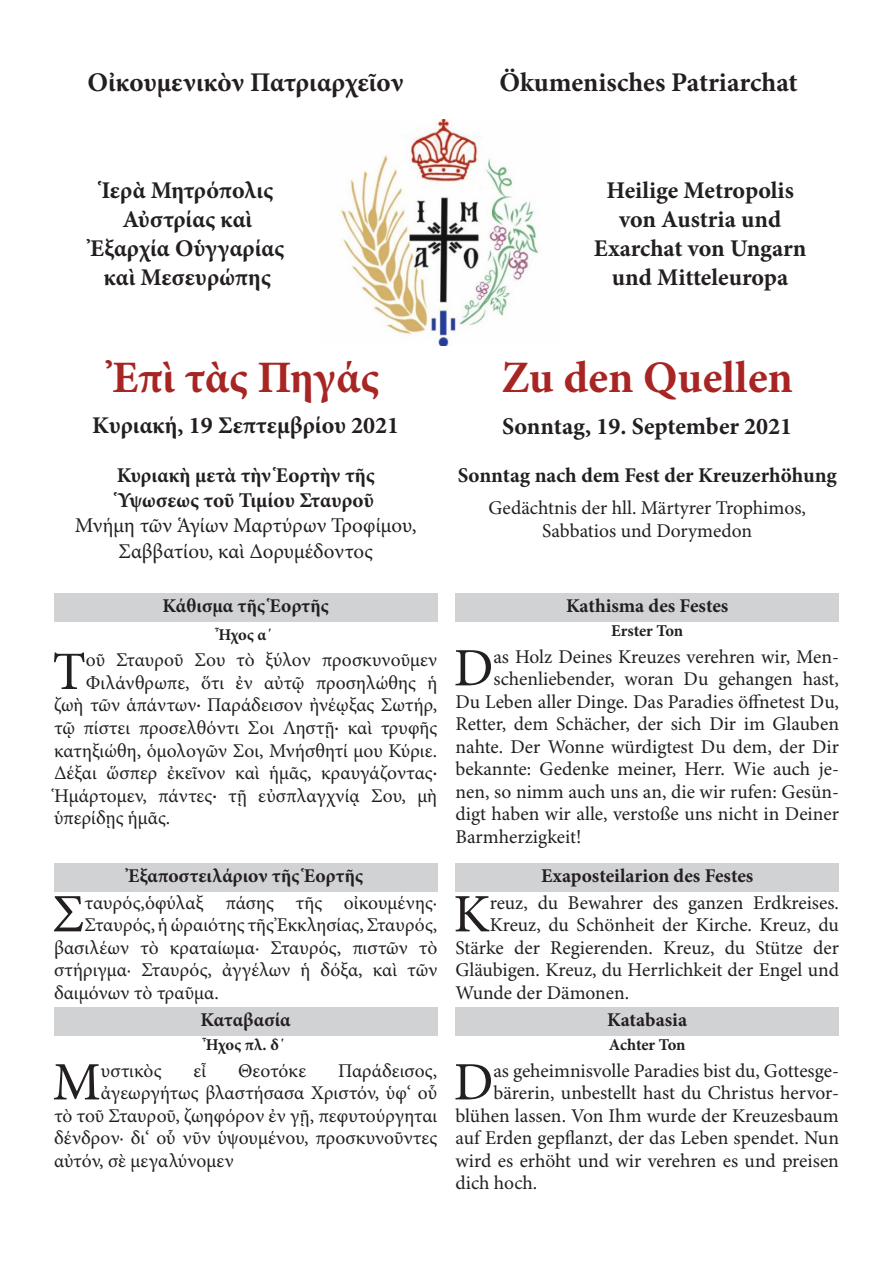
<style>
.page{position:relative;width:893px;height:1263px;background:#fff}
.page>*{position:absolute;margin:0;border:0;box-sizing:border-box;transform-origin:0 0}
.Text{font:54.15px "Minion Pro";color:#231f20}
.t1{font:700 45px "Minion Pro";letter-spacing:-.005em;color:#a72624}
.t2{font:700 27px "Minion Pro";color:#231f20}
.t3{font:700 24px/28.8px "Minion Pro";color:#231f20;text-align:center}
.t4{font:700 21px "Minion Pro";color:#231f20}
.t5{font:21px/25.2px "Minion Pro";color:#231f20;text-align:center}
.Text-2{font:19.5px/23.4px "Minion Pro";color:#231f20;text-align:center}
.Überschriften{font:700 19.5px "Minion Pro";color:#231f20}
.Ton{font:700 16.5px "Minion Pro";letter-spacing:-.01em;color:#231f20}
</style>
<div class="page">
<img style="left:341px;top:120px;width:198px;height:226px">
<div style="left:54px;top:594px;width:383px;height:28px;background:#d1d2d4"></div>
<div style="left:54px;top:864px;width:383px;height:28px;background:#d1d2d4"></div>
<div style="left:54px;top:1008px;width:383px;height:28px;background:#d1d2d4"></div>
<div style="left:455px;top:594px;width:384px;height:28px;background:#d1d2d4"></div>
<div style="left:455px;top:864px;width:384px;height:28px;background:#d1d2d4"></div>
<div style="left:455px;top:1008px;width:384px;height:28px;background:#d1d2d4"></div>
<p class="t2" style="left:87px;top:63px;width:318px">Οἰκουμενικὸν Πατριαρχεῖον</p>
<p class="t2" style="left:499px;top:63px;width:300px">Ökumenisches Patriarchat</p>
<p class="t3" style="left:90px;top:176px;width:196px">Ἱερὰ Μητρόπολις<br>Αὐστρίας καὶ<br>Ἐξαρχία Οὑγγαρίας καὶ Μεσευρώπης</p>
<p class="t3" style="left:594px;top:176px;width:214px">Heilige Metropolis von Austria und<br>Exarchat von Ungarn und Mitteleuropa</p>
<p class="t1" style="left:112px;top:346px;width:268px">Ἐπὶ τὰς Πηγάς</p>
<p class="t1" style="left:501px;top:346px;width:293px">Zu den Quellen</p>
<p class="t3" style="left:92px;top:411px;width:309px">Kυριακή, 19 Σεπτεμβρίου 2021</p>
<p class="t3" style="left:502px;top:412px;width:292px">Sonntag, 19. September 2021</p>
<p class="t4" style="left:117px;top:460px;width:259px">Κυριακὴ μετὰ τὴν Ἑορτὴν τῆς</p>
<p class="t4" style="left:118px;top:486px;width:258px">Ὑψωσεως τοῦ Τιμίου Σταυροῦ</p>
<p class="t5" style="left:75px;top:514px;width:343px">Μνήμη τῶν Ἁγίων Μαρτύρων Τροφίμου,<br>Σαββατίου, καὶ Δορυμέδοντος</p>
<p class="t4" style="left:458px;top:460px;width:381px">Sonntag nach dem Fest der Kreuzerhöhung</p>
<p class="Text-2" style="left:488px;top:496px;width:319px">Gedächtnis der hll. Märtyrer Trophimos,<br>Sabbatios und Dorymedon</p>
<p class="Überschriften" style="left:162px;top:592px;width:168px">Κάθισμα τῆς Ἑορτῆς</p>
<p class="Ton" style="left:218px;top:623px;width:56px">Ἦχος α΄</p>
<p class="Text" style="left:52px;top:639px;width:35px">Τ</p>
<p class="Text-2" style="left:86px;top:649px;width:353px">οῦ Σταυροῦ Σου τὸ ξύλον προσκυνοῦμεν</p>
<p class="Text-2" style="left:86px;top:672px;width:353px">Φιλάνθρωπε, ὅτι ἐν αὐτῷ προσηλώθης ἡ</p>
<p class="Text-2" style="left:54px;top:694px;width:385px">ζωὴ τῶν ἁπάντων· Παράδεισον ἠνέῳξας Σωτήρ,</p>
<p class="Text-2" style="left:54px;top:717px;width:385px">τῷ πίστει προσελθόντι Σοι Ληστῇ· καὶ τρυφῆς</p>
<p class="Text-2" style="left:54px;top:739px;width:385px">κατηξιώθη, ὁμολογῶν Σοι, Μνήσθητί μου Κύριε.</p>
<p class="Text-2" style="left:54px;top:762px;width:385px">Δέξαι ὥσπερ ἐκεῖνον καὶ ἡμᾶς, κραυγάζοντας·</p>
<p class="Text-2" style="left:54px;top:784px;width:385px">Ἡμάρτομεν, πάντες· τῇ εὐσπλαγχνίᾳ Σου, μὴ</p>
<p class="Text-2" style="left:54px;top:807px;width:118px">ὑπερίδῃς ἡμᾶς.</p>
<p class="Überschriften" style="left:128px;top:862px;width:236px">Ἐξαποστειλάριον τῆς Ἑορτῆς</p>
<p class="Text" style="left:52px;top:882px;width:34px">Σ</p>
<p class="Text-2" style="left:85px;top:892px;width:354px">ταυρός,ὁφύλαξ πάσης τῆς οἰκουμένης·</p>
<p class="Text-2" style="left:85px;top:914px;width:354px">Σταυρός, ἡ ὡραιότης τῆς Ἐκκλησίας, Σταυρός,</p>
<p class="Text-2" style="left:54px;top:937px;width:385px">βασιλέων τὸ κραταίωμα· Σταυρός, πιστῶν τὸ</p>
<p class="Text-2" style="left:54px;top:959px;width:385px">στήριγμα· Σταυρός, ἀγγέλων ἡ δόξα, καὶ τῶν</p>
<p class="Text-2" style="left:54px;top:982px;width:166px">δαιμόνων τὸ τραῦμα.</p>
<p class="Überschriften" style="left:201px;top:1006px;width:92px">Καταβασία</p>
<p class="Ton" style="left:206px;top:1033px;width:81px">Ἦχος πλ. δ΄</p>
<p class="Text" style="left:53px;top:1050px;width:50px">Μ</p>
<p class="Text-2" style="left:101px;top:1060px;width:62px">υστικὸς</p>
<p class="Text-2" style="left:194px;top:1060px;width:14px">εἶ</p>
<p class="Text-2" style="left:238px;top:1060px;width:70px">Θεοτόκε</p>
<p class="Text-2" style="left:338px;top:1060px;width:101px">Παράδεισος,</p>
<p class="Text-2" style="left:101px;top:1082px;width:338px">ἀγεωργήτως βλαστήσασα Χριστόν, ὑφ‘ οὗ</p>
<p class="Text-2" style="left:54px;top:1105px;width:385px">τὸ τοῦ Σταυροῦ, ζωηφόρον ἐν γῇ, πεφυτούργηται</p>
<p class="Text-2" style="left:54px;top:1127px;width:385px">δένδρον· δι‘ οὗ νῦν ὑψουμένου, προσκυνοῦντες</p>
<p class="Text-2" style="left:54px;top:1150px;width:181px">αὐτόν, σὲ μεγαλύνομεν</p>
<p class="Überschriften" style="left:566px;top:592px;width:164px">Kathisma des Festes</p>
<p class="Ton" style="left:611px;top:619px;width:74px">Erster Ton</p>
<p class="Text" style="left:454px;top:636px;width:41px">D</p>
<p class="Text-2" style="left:493px;top:646px;width:347px">as Holz Deines Kreuzes verehren wir, Men-</p>
<p class="Text-2" style="left:493px;top:668px;width:347px">schenliebender, woran Du gehangen hast,</p>
<p class="Text-2" style="left:455px;top:691px;width:385px">Du Leben aller Dinge. Das Paradies öffnetest Du,</p>
<p class="Text-2" style="left:455px;top:713px;width:385px">Retter, dem Schächer, der sich Dir im Glauben</p>
<p class="Text-2" style="left:455px;top:736px;width:385px">nahte. Der Wonne würdigtest Du dem, der Dir</p>
<p class="Text-2" style="left:455px;top:758px;width:385px">bekannte: Gedenke meiner, Herr. Wie auch je-</p>
<p class="Text-2" style="left:455px;top:781px;width:385px">nen, so nimm auch uns an, die wir rufen: Gesün-</p>
<p class="Text-2" style="left:455px;top:803px;width:385px">digt haben wir alle, verstoße uns nicht in Deiner</p>
<p class="Text-2" style="left:455px;top:826px;width:128px">Barmherzigkeit!</p>
<p class="Überschriften" style="left:541px;top:862px;width:214px">Exaposteilarion des Festes</p>
<p class="Text" style="left:453px;top:882px;width:38px">K</p>
<p class="Text-2" style="left:490px;top:892px;width:351px">reuz, du Bewahrer des ganzen Erdkreises.</p>
<p class="Text-2" style="left:490px;top:914px;width:351px">Kreuz, du Schönheit der Kirche. Kreuz, du</p>
<p class="Text-2" style="left:455px;top:937px;width:385px">Stärke der Regierenden. Kreuz, du Stütze der</p>
<p class="Text-2" style="left:455px;top:959px;width:385px">Gläubigen. Kreuz, du Herrlichkeit der Engel und</p>
<p class="Text-2" style="left:455px;top:982px;width:175px">Wunde der Dämonen.</p>
<p class="Überschriften" style="left:607px;top:1006px;width:81px">Katabasia</p>
<p class="Ton" style="left:609px;top:1033px;width:78px">Achter Ton</p>
<p class="Text" style="left:454px;top:1050px;width:41px">D</p>
<p class="Text-2" style="left:493px;top:1060px;width:347px">as geheimnisvolle Paradies bist du, Gottesge-</p>
<p class="Text-2" style="left:493px;top:1082px;width:347px">bärerin, unbestellt hast du Christus hervor-</p>
<p class="Text-2" style="left:455px;top:1105px;width:385px">blühen lassen. Von Ihm wurde der Kreuzesbaum</p>
<p class="Text-2" style="left:455px;top:1127px;width:385px">auf Erden gepflanzt, der das Leben spendet. Nun</p>
<p class="Text-2" style="left:455px;top:1150px;width:385px">wird es erhöht und wir verehren es und preisen</p>
<p class="Text-2" style="left:455px;top:1172px;width:83px">dich hoch.</p>
</div>
